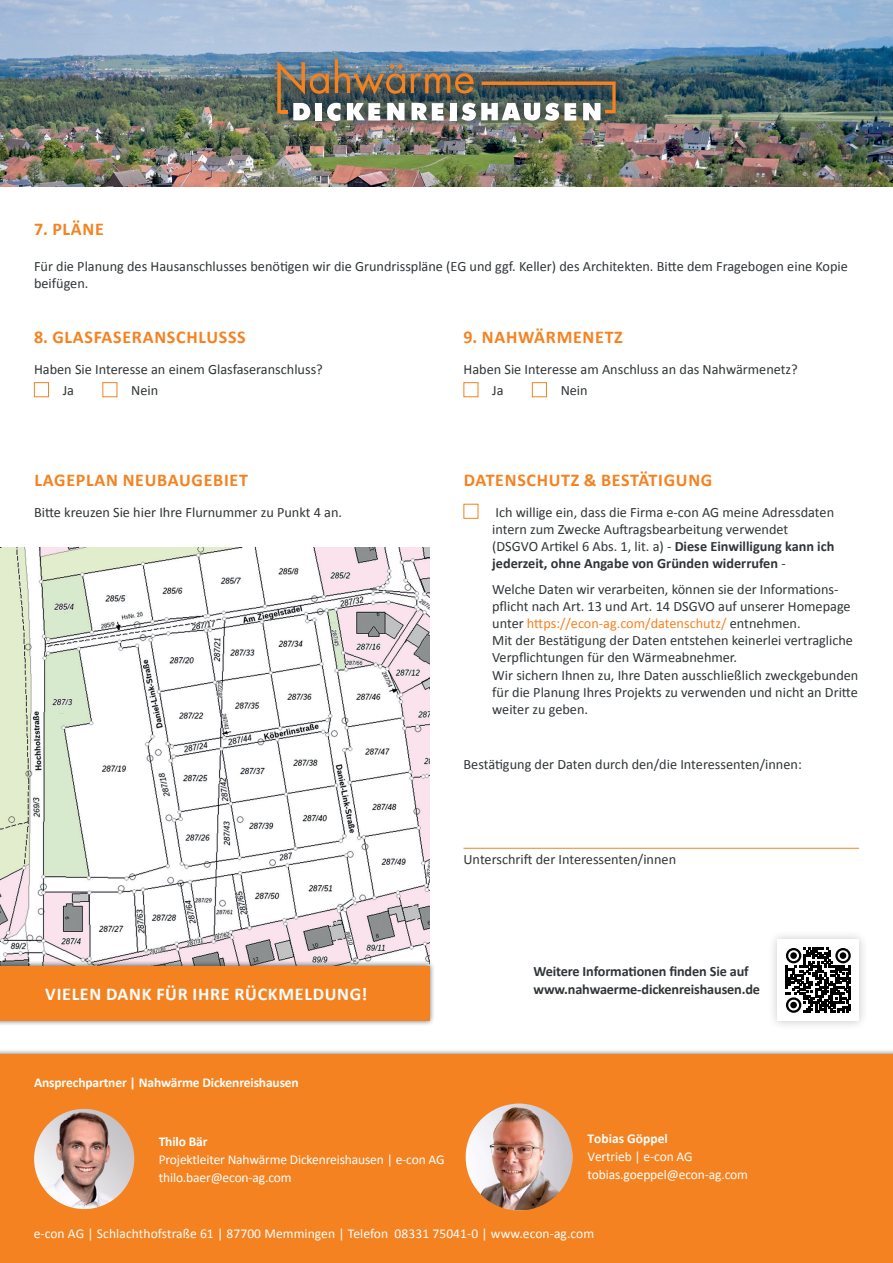
<style>
.page{position:relative;width:893px;height:1263px;background:#fff}
.page>*{position:absolute;margin:0;border:0;box-sizing:border-box;transform-origin:0 0}
.t1{font:700 18px "Calibri";letter-spacing:.04em;color:#f58220}
.t2{font:700 18px "Calibri";letter-spacing:.04em;color:#fff}
.t3{font:14.25px/17.1px "Calibri";color:#303537}
.t4{font:700 14.25px/17.1px "Calibri";letter-spacing:-.01em;color:#303537}
.t5{font:13.5px/18px "Calibri";letter-spacing:-.01em;color:#fff}
.t6{font:700 13.5px "Calibri";letter-spacing:-.01em;color:#fff}
.s1{font-weight:700}
.s2{color:#f58220}
</style>
<div class="page">
<div style="left:768px;top:930px;width:101px;height:100px;background:#231f20;opacity:.25"></div>
<div style="left:778px;top:940px;width:81px;height:81px;background:#fff"></div>
<svg style="left:786px;top:948px;width:65px;height:65px"></svg>
<div style="left:790px;top:952px;width:7px;height:7px;background:#000001;border-radius:50%"></div>
<div style="left:840px;top:952px;width:6px;height:7px;background:#000001;border-radius:50%"></div>
<div style="left:790px;top:1002px;width:7px;height:6px;background:#000001;border-radius:50%"></div>
<div style="left:0;top:1049px;width:893px;height:214px;background:#303537;opacity:.75"></div>
<div style="left:0;top:1055px;width:893px;height:208px;background:#f58220"></div>
<div style="left:34px;top:382px;width:15px;height:15px;border:1px solid #f58220"></div>
<div style="left:102px;top:382px;width:15px;height:15px;border:1px solid #f58220"></div>
<div style="left:463px;top:382px;width:15px;height:15px;border:1px solid #f58220"></div>
<div style="left:532px;top:382px;width:15px;height:15px;border:1px solid #f58220"></div>
<div style="left:463px;top:504px;width:15px;height:15px;border:1px solid #f58220"></div>
<img style="left:0;top:547px;width:429px;height:414px">
<div style="left:0;top:961px;width:435px;height:65px;background:#303537;opacity:.75"></div>
<div style="left:0;top:966px;width:430px;height:55px;background:#f58220"></div>
<hr style="left:463px;top:848px;width:396px;height:1px;background:#f58220">
<img style="left:0;top:0;width:893px;height:187px">
<img style="left:265px;top:49px;width:362px;height:83px">
<svg style="left:411px;top:73px;width:205px;height:48px"></svg>
<img style="left:277px;top:59px;width:128px;height:62px">
<img style="left:34px;top:1109px;width:100px;height:100px;border-radius:50px">
<img style="left:466px;top:1104px;width:107px;height:106px">
<p class="t1" style="left:34px;top:217px;width:71px">7. PLÄNE</p>
<p class="t3" style="left:34px;top:258px;width:815px">Für die Planung des Hausanschlusses benötigen wir die Grundrisspläne (EG und ggf. Keller) des Architekten. Bitte dem Fragebogen eine Kopie beifügen.</p>
<p class="t1" style="left:34px;top:325px;width:213px">8. GLASFASERANSCHLUSSS</p>
<p class="t3" style="left:63px;top:358px;width:262px;line-height:21.3px;text-indent:-29px">Haben Sie Interesse an einem Glasfaseranschluss?<br>Ja</p>
<p class="t3" style="left:131px;top:382px;width:29px">Nein</p>
<p class="t1" style="left:34px;top:468px;width:215px">LAGEPLAN NEUBAUGEBIET</p>
<p class="t3" style="left:34px;top:503px;width:310px">Bitte kreuzen Sie hier Ihre Flurnummer zu Punkt 4 an.</p>
<p class="t1" style="left:463px;top:325px;width:161px">9. NAHWÄRMENETZ</p>
<p class="t3" style="left:492px;top:358px;width:307px;line-height:21.3px;text-indent:-29px">Haben Sie Interesse am Anschluss an das Nahwärmenetz?<br>Ja</p>
<p class="t3" style="left:561px;top:382px;width:29px">Nein</p>
<p class="t1" style="left:464px;top:468px;width:250px">DATENSCHUTZ &amp; BESTÄTIGUNG</p>
<p class="t3" style="left:492px;top:503px;width:344px">Ich willige ein, dass die Firma e-con AG meine Adressdaten intern zum Zwecke Auftragsbearbeitung verwendet (DSGVO Artikel 6 Abs. 1, lit. a) - <span class="s1">Diese Einwilligung kann ich jederzeit, ohne Angabe von Gründen widerrufen</span> -</p>
<p class="t3" style="left:492px;top:581px;width:368px">Welche Daten wir verarbeiten, können sie der Informations&shy;pflicht nach Art. 13 und Art. 14 DSGVO auf unserer Homepage unter <span class="s2">https://econ-ag.com/datenschutz/</span> entnehmen.<br>Mit der Bestätigung der Daten entstehen keinerlei vertragliche Verpflichtungen für den Wärmeabnehmer.<br>Wir sichern Ihnen zu, Ihre Daten ausschließlich zweckgebunden für die Planung Ihres Projekts zu verwenden und nicht an Dritte weiter zu geben.</p>
<p class="t3" style="left:463px;top:756px;width:340px">Bestätigung der Daten durch den/die Interessenten/innen:</p>
<p class="t3" style="left:463px;top:850px;width:214px">Unterschrift der Interessenten/innen</p>
<p class="t2" style="left:45px;top:982px;width:324px">VIELEN DANK FÜR IHRE RÜCKMELDUNG!</p>
<p class="t6" style="left:34px;top:1074px;width:266px">Ansprechpartner | Nahwärme Dickenreishausen</p>
<p class="t6" style="left:159px;top:1133px;width:50px">Thilo Bär</p>
<p class="t5" style="left:159px;top:1150px;width:287px">Projektleiter Nahwärme Dickenreishausen | e-con AG thilo.baer@econ-ag.com</p>
<p class="t4" style="left:533px;top:963px;width:228px">Weitere Informationen finden Sie auf www.nahwaerme-dickenreishausen.de</p>
<p class="t6" style="left:587px;top:1129px;width:82px">Tobias Göppel</p>
<p class="t5" style="left:587px;top:1147px;width:162px">Vertrieb | e-con AG tobias.goeppel@econ-ag.com</p>
<p class="t5" style="left:34px;top:1225px;width:562px">e-con AG | Schlachthofstraße 61 | 87700 Memmingen | Telefon 08331 75041-0 | www.econ-ag.com</p>
</div>
